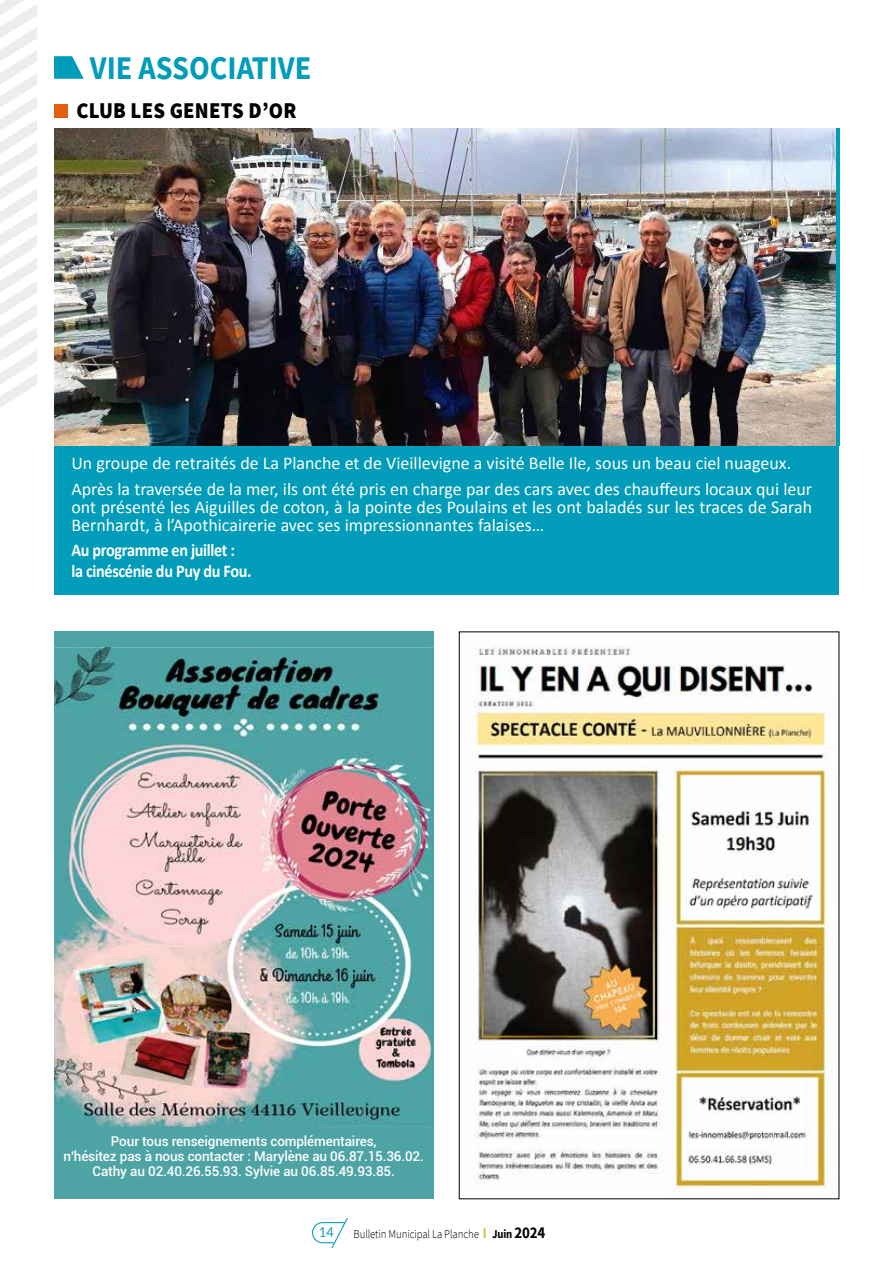
<style>
.page{position:relative;width:893px;height:1263px;background:#fff}
.page>*{position:absolute;margin:0;border:0;box-sizing:border-box;transform-origin:0 0}
.t1{font:700 33px "Source Sans Pro";color:#009cb9;scale:.92 1}
.t2{font:900 22.5px "Source Sans Pro";letter-spacing:.01em;color:#000;scale:.92 1}
.t3{font:18px/26.5px "Calibri";color:#fff}
.t4{font:700 18px/20.7px "Calibri";letter-spacing:-.02em;color:#fff;scale:.9 1}
.t5{font:13.65px "Aleo";color:#009cb9;scale:.9 1}
.t6{font:500 13.5px/15px "Roboto";letter-spacing:-.01em;color:#fff;text-align:center}
.t7{font:300 12px "Source Sans Pro";letter-spacing:-.01em;color:#000;scale:.9 1}
.s1{font-weight:700;font-size:15px;color:#bdd143}
.s2{font-weight:700}
.s3{font-weight:700;font-size:16.5px}
</style>
<div class="page">
<svg style="left:0;top:0;width:37px;height:407px"></svg>
<svg style="left:312px;top:1218px;width:36px;height:30px"></svg>
<img style="left:474px;top:647px;width:363px;height:549px">
<svg style="left:54px;top:56px;width:30px;height:23px"></svg>
<div style="left:54px;top:631px;width:380px;height:568px;background:#4ea4a5"></div>
<img style="left:54px;top:647px;width:380px;height:480px">
<img style="left:54px;top:129px;width:781px;height:317px">
<div style="left:54px;top:446px;width:785px;height:148px;background:#009cb9"></div>
<div style="left:54px;top:105px;width:14px;height:13px;background:#e35e0f"></div>
<h1 class="t1" style="left:90px;top:45px;width:242px">VIE ASSOCIATIVE</h1>
<p class="t2" style="left:77px;top:95px;width:240px">CLUB LES GENETS D’OR</p>
<p class="t3" style="left:71px;top:448px;width:742px">Un groupe de retraités de La Planche et de Vieillevigne a visité Belle Ile, sous un beau ciel nuageux.<br>Après la traversée de la mer, ils ont été pris en charge par des cars avec des chauffeurs locaux qui leur</p>
<p class="t3" style="left:71px;top:497px;width:742px;line-height:18px">ont présenté les Aiguilles de coton, à la pointe des Poulains et les ont baladés sur les traces de Sarah<br>Bernhardt, à l’Apothicairerie avec ses impressionnantes falaises…</p>
<p class="t4" style="left:71px;top:539px;width:202px">Au programme en juillet :<br>la cinéscénie du Puy du Fou.</p>
<p class="t6" style="left:64px;top:1133px;width:362px">Pour tous renseignements complémentaires,<br>n'hésitez pas à nous contacter : Marylène au 06.87.15.36.02.<br>Cathy au 02.40.26.55.93. Sylvie au 06.85.49.93.85.</p>
<p class="t5" style="left:319px;top:1222px;width:18px">14</p>
<p class="t7" style="left:354px;top:1227px;width:215px">Bulletin Municipal La Planche <span class="s1">I</span> <span class="s2">Juin</span> <span class="s3">2024</span></p>
</div>
